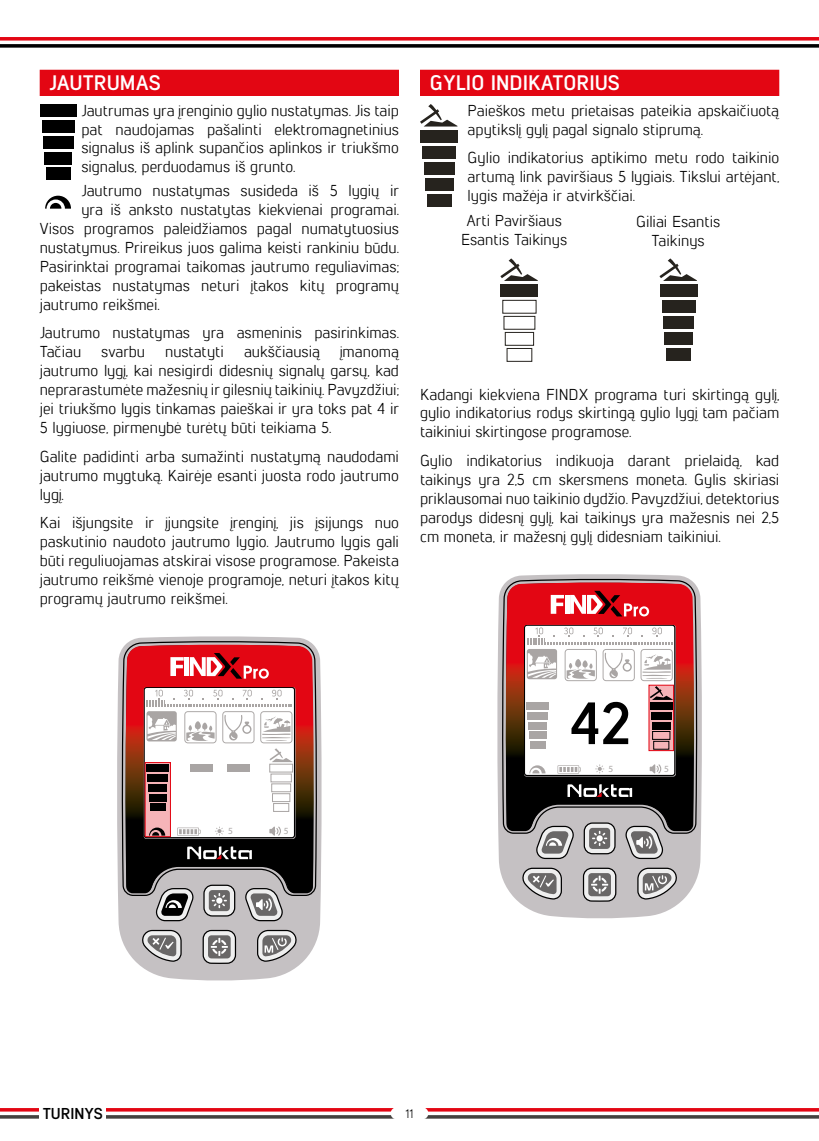
<style>
.page{position:relative;width:819px;height:1141px;background:#fff}
.page>*{position:absolute;margin:0;border:0;box-sizing:border-box;transform-origin:0 0}
.t1{font:700 59.5px "Lintel";color:#000}
.t2{font:700 21px "Lintel";color:#fff}
.t3{font:15.75px/18.9px "Lintel";color:#000;text-align:justify}
.t4{font:700 15.75px "Lintel";letter-spacing:-.005em;color:#000}
.t5{font:12.25px "Lintel";color:#000}
.t6{font:9.45px "Myriad Pro";color:#a9a5a4}
</style>
<div class="page">
<svg style="left:0;top:37px;width:819px;height:11px"></svg>
<svg style="left:0;top:1108px;width:819px;height:11px"></svg>
<div style="left:40px;top:70px;width:359px;height:26px;background:#e30613"></div>
<div style="left:40px;top:104px;width:36px;height:13px;background:#000"></div>
<div style="left:42px;top:120px;width:32px;height:13px;background:#000"></div>
<div style="left:43px;top:136px;width:30px;height:13px;background:#000"></div>
<div style="left:44px;top:152px;width:28px;height:12px;background:#000"></div>
<div style="left:46px;top:168px;width:24px;height:12px;background:#000"></div>
<svg style="left:45px;top:196px;width:26px;height:13px"></svg>
<svg style="left:117px;top:649px;width:205px;height:300px;fill:#c5c1c3"></svg>
<svg style="left:122px;top:644px;width:196px;height:253px;background:#868384"></svg>
<svg style="left:126px;top:636px;width:187px;height:345px"></svg>
<svg style="left:256px;top:929px;width:40px;height:33px"></svg>
<svg style="left:202px;top:929px;width:35px;height:36px"></svg>
<svg style="left:244px;top:893px;width:40px;height:29px"></svg>
<svg style="left:212px;top:893px;width:15px;height:15px"></svg>
<svg style="left:125px;top:645px;width:189px;height:248px"></svg>
<svg style="left:187px;top:846px;width:65px;height:13px"></svg>
<svg style="left:215px;top:827px;width:9px;height:9px"></svg>
<svg style="left:269px;top:826px;width:12px;height:10px"></svg>
<div style="left:189px;top:764px;width:23px;height:8px;background:#a9a5a4"></div>
<div style="left:227px;top:764px;width:23px;height:8px;background:#a9a5a4"></div>
<div style="left:269px;top:764px;width:24px;height:8px;border:1px solid #a9a5a4"></div>
<div style="left:270px;top:774px;width:22px;height:8px;border:1px solid #a9a5a4"></div>
<div style="left:271px;top:783px;width:20px;height:9px;border:1px solid #a9a5a4"></div>
<div style="left:272px;top:793px;width:18px;height:9px;border:1px solid #a9a5a4"></div>
<div style="left:273px;top:803px;width:16px;height:9px;border:1px solid #a9a5a4"></div>
<svg style="left:146px;top:690px;width:146px;height:72px"></svg>
<hr style="left:185px;top:657px;width:4px;height:19px;background:#fff">
<svg style="left:170px;top:657px;width:14px;height:19px"></svg>
<svg style="left:190px;top:653px;width:79px;height:26px"></svg>
<svg style="left:147px;top:772px;width:22px;height:63px"></svg>
<div style="left:145px;top:762px;width:26px;height:75px;border:1px solid #e30613"></div>
<div style="left:146px;top:764px;width:23px;height:8px;background:#000"></div>
<div style="left:148px;top:774px;width:20px;height:8px;background:#000"></div>
<div style="left:148px;top:784px;width:19px;height:8px;background:#000"></div>
<div style="left:149px;top:794px;width:17px;height:8px;background:#000"></div>
<div style="left:150px;top:804px;width:15px;height:7px;background:#000"></div>
<svg style="left:149px;top:828px;width:16px;height:8px"></svg>
<div style="left:420px;top:70px;width:359px;height:26px;background:#e30613"></div>
<svg style="left:420px;top:104px;width:37px;height:23px"></svg>
<div style="left:420px;top:130px;width:37px;height:13px;background:#26231e"></div>
<div style="left:422px;top:146px;width:33px;height:13px;background:#26231e"></div>
<div style="left:423px;top:162px;width:31px;height:13px;background:#26231e"></div>
<div style="left:425px;top:178px;width:28px;height:13px;background:#26231e"></div>
<div style="left:426px;top:194px;width:25px;height:13px;background:#26231e"></div>
<svg style="left:500px;top:258px;width:38px;height:23px"></svg>
<div style="left:500px;top:284px;width:38px;height:13px;background:#26231e"></div>
<svg style="left:502px;top:299px;width:35px;height:63px"></svg>
<svg style="left:659px;top:258px;width:38px;height:23px"></svg>
<div style="left:659px;top:284px;width:38px;height:13px;background:#26231e"></div>
<div style="left:661px;top:300px;width:34px;height:13px;background:#26231e"></div>
<div style="left:663px;top:316px;width:31px;height:13px;background:#26231e"></div>
<div style="left:664px;top:332px;width:28px;height:13px;background:#26231e"></div>
<div style="left:666px;top:348px;width:24px;height:13px;background:#26231e"></div>
<svg style="left:497px;top:587px;width:205px;height:299px;fill:#c5c1c3"></svg>
<svg style="left:502px;top:582px;width:196px;height:252px;background:#848183"></svg>
<svg style="left:506px;top:574px;width:187px;height:345px"></svg>
<svg style="left:636px;top:867px;width:41px;height:33px"></svg>
<svg style="left:582px;top:867px;width:35px;height:35px"></svg>
<svg style="left:624px;top:831px;width:40px;height:29px"></svg>
<svg style="left:592px;top:831px;width:15px;height:15px"></svg>
<svg style="left:505px;top:583px;width:189px;height:248px"></svg>
<svg style="left:567px;top:784px;width:65px;height:13px"></svg>
<svg style="left:595px;top:764px;width:9px;height:9px"></svg>
<svg style="left:649px;top:764px;width:12px;height:9px"></svg>
<svg style="left:529px;top:765px;width:16px;height:8px"></svg>
<hr style="left:565px;top:595px;width:4px;height:19px;background:#fff">
<svg style="left:550px;top:595px;width:14px;height:19px"></svg>
<svg style="left:570px;top:591px;width:79px;height:25px"></svg>
<div style="left:526px;top:702px;width:23px;height:8px;background:#a9a5a4"></div>
<div style="left:527px;top:712px;width:21px;height:8px;background:#a9a5a4"></div>
<div style="left:528px;top:722px;width:19px;height:8px;background:#a9a5a4"></div>
<div style="left:529px;top:731px;width:17px;height:8px;background:#a9a5a4"></div>
<div style="left:530px;top:741px;width:15px;height:8px;background:#a9a5a4"></div>
<svg style="left:650px;top:700px;width:22px;height:49px"></svg>
<div style="left:648px;top:685px;width:26px;height:66px;border:1px solid #e30613"></div>
<svg style="left:526px;top:627px;width:146px;height:73px"></svg>
<div style="left:649px;top:702px;width:23px;height:8px;background:#000"></div>
<div style="left:651px;top:712px;width:20px;height:8px;background:#000"></div>
<div style="left:651px;top:722px;width:19px;height:8px;background:#000"></div>
<div style="left:652px;top:731px;width:18px;height:9px;border:1px solid #000"></div>
<div style="left:653px;top:741px;width:16px;height:9px;border:1px solid #000"></div>
<div style="left:390px;top:1107px;width:38px;height:12px;background:#fff;border-radius:6px"></div>
<div style="left:40px;top:1105px;width:66px;height:16px;background:#fff"></div>
<h2 class="t2" style="left:50px;top:68px;width:113px">JAUTRUMAS</h2>
<p class="t3" style="left:81px;top:100px;width:319px">Jautrumas yra įrenginio gylio nustatymas. Jis taip pat naudojamas pašalinti elektromagnetinius signalus iš aplink supančios aplinkos ir triukšmo signalus, perduodamus iš grunto.</p>
<p class="t3" style="left:81px;top:181px;width:319px">Jautrumo nustatymas susideda iš 5 lygių ir</p>
<p class="t3" style="left:81px;top:200px;width:319px">yra iš anksto nustatytas kiekvienai programai.</p>
<p class="t3" style="left:40px;top:218px;width:361px">Visos programos paleidžiamos pagal numatytuosius</p>
<p class="t3" style="left:40px;top:237px;width:361px">nustatymus. Prireikus juos galima keisti rankiniu būdu.</p>
<p class="t3" style="left:40px;top:256px;width:361px">Pasirinktai programai taikomas jautrumo reguliavimas;</p>
<p class="t3" style="left:40px;top:275px;width:361px">pakeistas nustatymas neturi įtakos kitų programų</p>
<p class="t3" style="left:40px;top:294px;width:122px">jautrumo reikšmei.</p>
<p class="t3" style="left:40px;top:323px;width:361px">Jautrumo nustatymas yra asmeninis pasirinkimas.<br>Tačiau</p>
<p class="t3" style="left:101px;top:342px;width:45px">svarbu</p>
<p class="t3" style="left:165px;top:342px;width:60px">nustatyti</p>
<p class="t3" style="left:244px;top:342px;width:78px">aukščiausią</p>
<p class="t3" style="left:40px;top:342px;width:361px;text-indent:300px">įmanomą jautrumo lygį, kai nesigirdi didesnių signalų garsų, kad neprarastumėte mažesnių ir gilesnių taikinių. Pavyzdžiui; jei triukšmo lygis tinkamas paieškai ir yra toks pat 4 ir 5 lygiuose, pirmenybė turėtų būti teikiama 5.</p>
<p class="t3" style="left:40px;top:446px;width:361px">Galite padidinti arba sumažinti nustatymą naudodami jautrumo mygtuką. Kairėje esanti juosta rodo jautrumo lygį.</p>
<p class="t3" style="left:40px;top:513px;width:361px">Kai išjungsite ir įjungsite įrenginį, jis įsijungs nuo paskutinio naudoto jautrumo lygio. Jautrumo lygis gali būti reguliuojamas atskirai visose programose. Pakeista jautrumo reikšmė vienoje programoje, neturi įtakos kitų programų jautrumo reikšmei.</p>
<h2 class="t2" style="left:430px;top:68px;width:191px">GYLIO INDIKATORIUS</h2>
<p class="t3" style="left:467px;top:100px;width:313px">Paieškos metu prietaisas pateikia apskaičiuotą apytikslį gylį pagal signalo stiprumą.</p>
<p class="t3" style="left:467px;top:148px;width:313px">Gylio indikatorius aptikimo metu rodo taikinio artumą link paviršiaus 5 lygiais. Tikslui artėjant, lygis mažėja ir atvirkščiai.</p>
<p class="t3" style="left:461px;top:210px;width:108px;text-align:center">Arti Paviršiaus<br>Esantis Taikinys</p>
<p class="t3" style="left:636px;top:211px;width:86px;text-align:center">Giliai Esantis<br>Taikinys</p>
<p class="t3" style="left:420px;top:384px;width:361px">Kadangi kiekviena FINDX programa turi skirtingą gylį, gylio indikatorius rodys skirtingą gylio lygį tam pačiam taikiniui skirtingose programose.</p>
<p class="t3" style="left:420px;top:451px;width:361px">Gylio indikatorius indikuoja darant prielaidą, kad taikinys yra 2,5 cm skersmens moneta. Gylis skiriasi priklausomai nuo taikinio dydžio. Pavyzdžiui, detektorius parodys didesnį gylį, kai taikinys yra mažesnis nei 2,5 cm moneta, ir mažesnį gylį didesniam taikiniui.</p>
<p class="t6" style="left:228px;top:825px;width:6px">5</p>
<p class="t6" style="left:284px;top:825px;width:6px">5</p>
<h1 class="t1" style="left:569px;top:682px;width:62px">42</h1>
<p class="t6" style="left:608px;top:763px;width:6px">5</p>
<p class="t6" style="left:664px;top:763px;width:6px">5</p>
<p class="t4" style="left:43px;top:1103px;width:62px">TURINYS</p>
<p class="t5" style="left:405px;top:1105px;width:10px">11</p>
</div>
